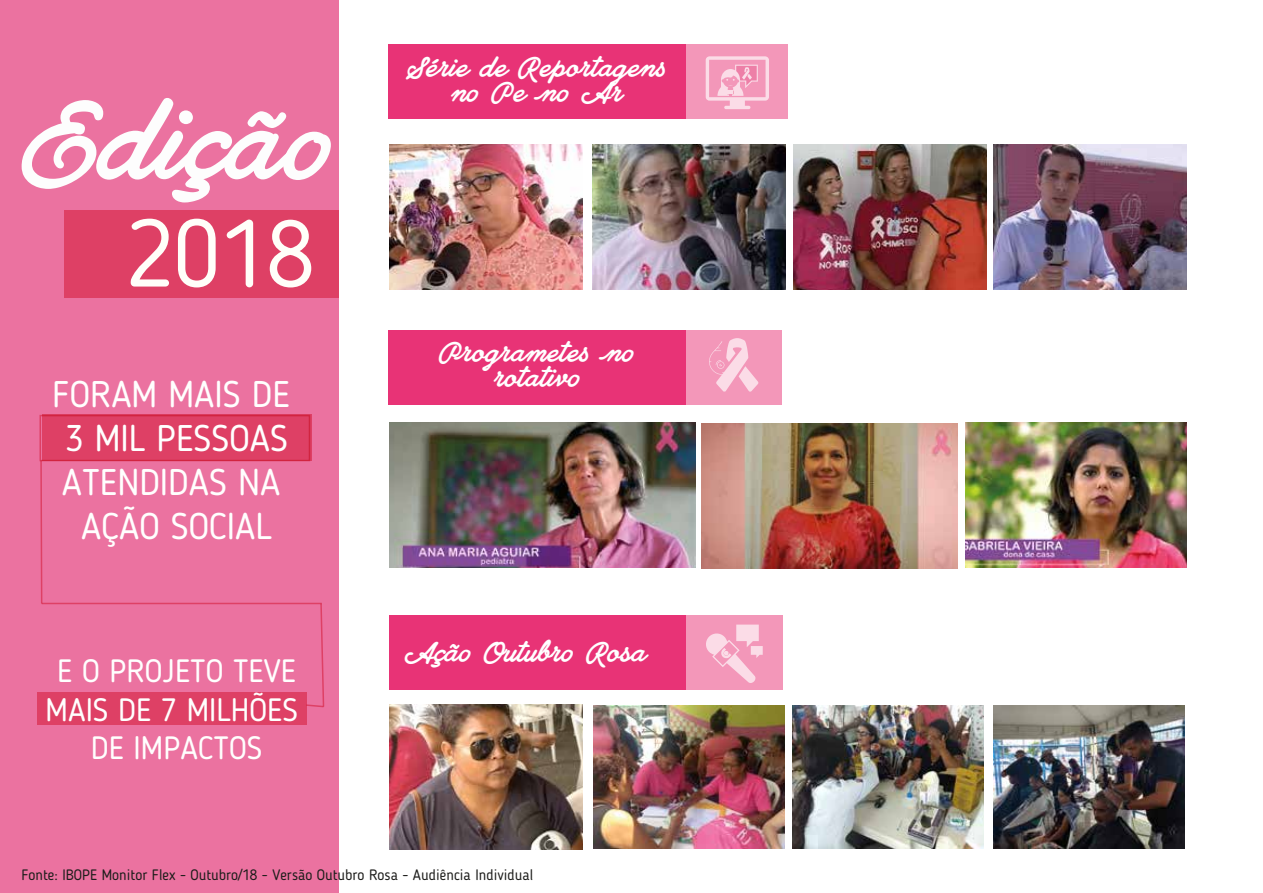
<style>
.page{position:relative;width:1263px;height:893px;background:#fff}
.page>*{position:absolute;margin:0;border:0;box-sizing:border-box;transform-origin:0 0}
.t1{font:111.3px "Ethernal Bold PERSONALUSE";color:#fdfdfd}
.t2{font:93.6px "Blogger Sans";color:#fffef9}
.t3{font:36.9px/44.2px "Blogger Sans";color:#fffffe;text-align:center}
.t4{font:32.1px/38.5px "Blogger Sans";color:#fffffe;text-align:center}
.t5{font:28.05px/24.6px "Ethernal Bold PERSONALUSE";color:#fff;text-align:center}
.t6{font:15px "Blogger Sans";color:#1d1d1b}
</style>
<div class="page">
<div style="left:484px;top:330px;width:298px;height:75px;background:#f397b9"></div>
<div style="left:485px;top:615px;width:298px;height:75px;background:#f397b9"></div>
<div style="left:389px;top:615px;width:297px;height:75px;background:#e83376"></div>
<svg style="left:709px;top:338px;width:49px;height:54px"></svg>
<svg style="left:706px;top:625px;width:57px;height:58px"></svg>
<div style="left:388px;top:44px;width:298px;height:75px;background:#e83376"></div>
<div style="left:686px;top:44px;width:102px;height:75px;background:#f397b9"></div>
<div style="left:388px;top:330px;width:298px;height:75px;background:#e83376"></div>
<img style="left:594px;top:705px;width:191px;height:143px">
<img style="left:993px;top:705px;width:192px;height:143px">
<img style="left:792px;top:705px;width:192px;height:143px">
<img style="left:389px;top:145px;width:193px;height:145px">
<img style="left:389px;top:423px;width:307px;height:145px">
<img style="left:966px;top:423px;width:221px;height:145px">
<img style="left:389px;top:704px;width:193px;height:145px">
<img style="left:593px;top:145px;width:193px;height:145px">
<img style="left:701px;top:423px;width:256px;height:145px">
<img style="left:793px;top:145px;width:193px;height:145px">
<img style="left:993px;top:145px;width:194px;height:145px">
<svg style="left:706px;top:56px;width:63px;height:53px;background:#f5b0c9"></svg>
<div style="left:1px;top:0;width:338px;height:893px;background:#eb72a0"></div>
<div style="left:64px;top:210px;width:274px;height:87px;background:#de4065"></div>
<div style="left:37px;top:692px;width:269px;height:33px;background:#de4065"></div>
<svg style="left:40px;top:460px;width:2px;height:143px"></svg>
<hr style="left:42px;top:603px;width:280px;height:1px;background:#f190a2">
<svg style="left:306px;top:604px;width:18px;height:103px"></svg>
<div style="left:42px;top:414px;width:269px;height:47px;background:#de4065"></div>
<h1 class="t1" style="left:24px;top:71px;width:316px">Edição</h1>
<h2 class="t2" style="left:126px;top:198px;width:189px">2018</h2>
<h3 class="t3" style="left:52px;top:372px;width:239px">FORAM MAIS DE<br>3 MIL PESSOAS<br>ATENDIDAS NA<br>AÇÃO SOCIAL</h3>
<h3 class="t4" style="left:46px;top:652px;width:254px">E O PROJETO TEVE<br>MAIS DE 7 MILHÕES<br>DE IMPACTOS</h3>
<h3 class="t5" style="left:407px;top:56px;width:262px">Série de Reportagens no Pe no Ar</h3>
<h3 class="t5" style="left:440px;top:341px;width:197px">Programetes no rotativo</h3>
<h3 class="t5" style="left:405px;top:642px;width:243px">Ação Outubro Rosa</h3>
<p class="t6" style="left:21px;top:866px;width:513px">Fonte: IBOPE Monitor Flex - Outubro/18 - Versão Outubro Rosa - Audiência Individual</p>
</div>
